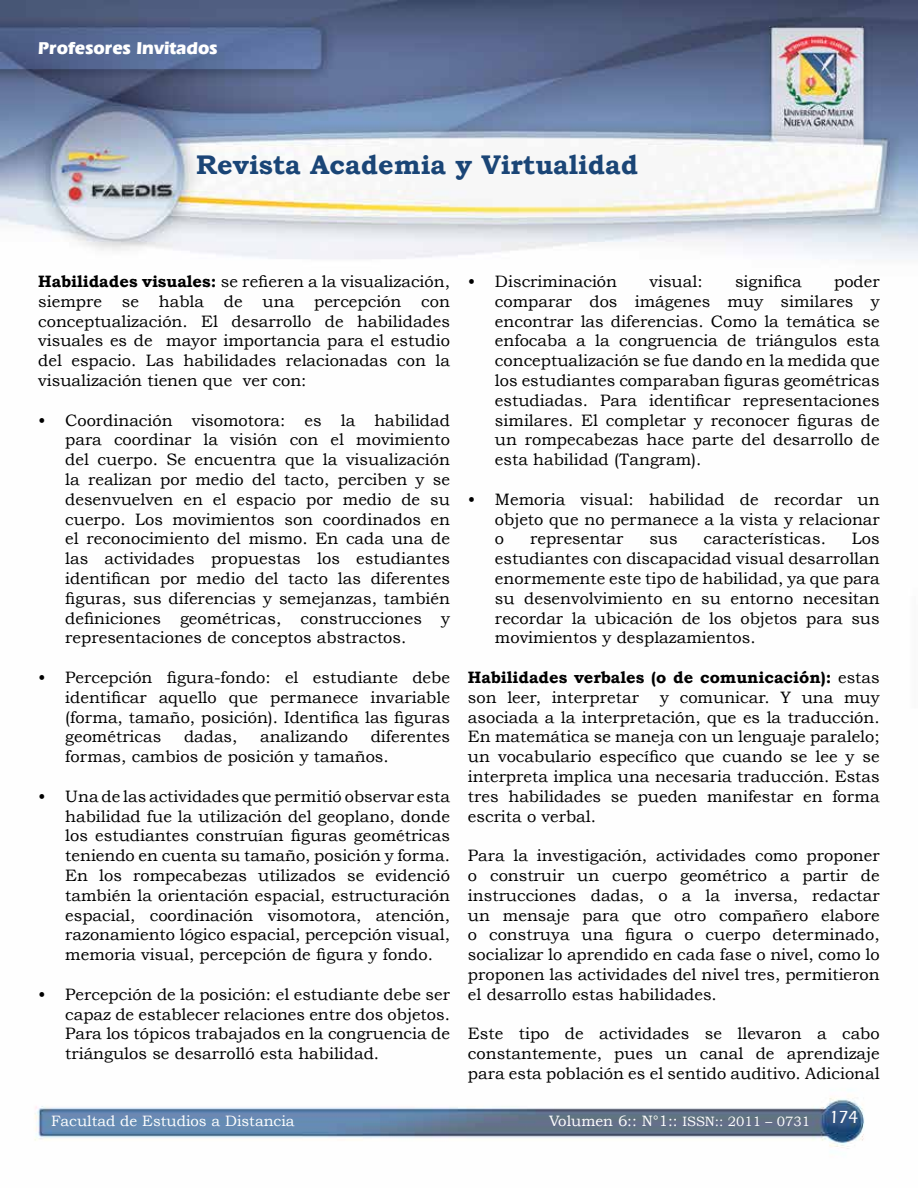
<style>
.page{position:relative;width:918px;height:1188px;background:#fff}
.page>*{position:absolute;margin:0;border:0;box-sizing:border-box;transform-origin:0 0}
.t1{font:700 27px "Bookman Old Style";color:#1a4576}
.t2{font:700 18px "Eras IT Cby BT";color:#fff}
.t3{font:500 18px "Eras ITC";color:#fff}
.t4{font:16.5px/19.8px "Bookman Old Style";color:#000;text-align:justify}
.t5{font:700 16.5px/19.8px "Bookman Old Style";color:#000}
.t6{font:15px "Bookman Old Style";color:#fff}
.s1{font-weight:700}
.s2{font-weight:400}
.s3{font-size:13.5px}
</style>
<div class="page">
<img style="left:0;top:0;width:918px;height:1149px">
<p class="t2" style="left:38px;top:37px;width:181px">Profesores Invitados</p>
<h1 class="t1" style="left:196px;top:149px;width:443px">Revista Academia y Virtualidad</h1>
<p class="t4" style="left:38px;top:271px;width:413px"><span class="s1">Habilidades visuales:</span> se refieren a la visualización, siempre se habla de una percepción con conceptualización. El desarrollo de habilidades visuales es de mayor importancia para el estudio del espacio. Las habilidades relacionadas con la visualización tienen que ver con:</p>
<p class="t4" style="left:65px;top:410px;width:386px;text-indent:-27px">• Coordinación visomotora: es la habilidad para coordinar la visión con el movimiento del cuerpo. Se encuentra que la visualización la realizan por medio del tacto, perciben y se desenvuelven en el espacio por medio de su cuerpo. Los movimientos son coordinados en el reconocimiento del mismo. En cada una de las actividades propuestas los estudiantes identifican por medio del tacto las diferentes figuras, sus diferencias y semejanzas, también definiciones geométricas, construcciones y representaciones de conceptos abstractos.</p>
<p class="t4" style="left:65px;top:667px;width:386px;text-indent:-27px">• Percepción figura-fondo: el estudiante debe identificar aquello que permanece invariable (forma, tamaño, posición). Identifica las figuras geométricas</p>
<p class="t4" style="left:65px;top:727px;width:386px;text-indent:305px">diferentes formas, cambios de posición y tamaños.</p>
<p class="t4" style="left:65px;top:786px;width:386px;text-indent:-27px">• Una de las actividades que permitió observar esta habilidad fue la utilización del geoplano, donde los estudiantes construían figuras geométricas teniendo en cuenta su tamaño, posición y forma.<br>En los rompecabezas utilizados se evidenció también la orientación espacial, estructuración espacial, coordinación visomotora, atención, razonamiento lógico espacial, percepción visual, memoria visual, percepción de figura y fondo.</p>
<p class="t4" style="left:65px;top:984px;width:386px;text-indent:-27px">• Percepción de la posición: el estudiante debe ser capaz de establecer relaciones entre dos objetos.<br>Para los tópicos trabajados en la congruencia de triángulos se desarrolló esta habilidad.</p>
<p class="t4" style="left:184px;top:727px;width:55px">dadas,</p>
<p class="t4" style="left:260px;top:727px;width:89px">analizando</p>
<p class="t4" style="left:468px;top:271px;width:151px">• Discriminación</p>
<p class="t4" style="left:650px;top:271px;width:55px">visual:</p>
<p class="t4" style="left:735px;top:271px;width:68px">significa</p>
<p class="t4" style="left:495px;top:271px;width:386px;text-indent:339px">poder comparar dos imágenes muy similares y encontrar las diferencias. Como la temática se enfocaba a la congruencia de triángulos esta conceptualización se fue dando en la medida que los estudiantes comparaban figuras geométricas estudiadas. Para identificar representaciones similares. El completar y reconocer figuras de un rompecabezas hace parte del desarrollo de esta habilidad (Tangram).</p>
<p class="t4" style="left:495px;top:489px;width:386px;text-indent:-27px">• Memoria visual: habilidad de recordar un objeto que no permanece a la vista y relacionar o</p>
<p class="t4" style="left:530px;top:529px;width:95px">representar</p>
<p class="t4" style="left:649px;top:529px;width:30px">sus</p>
<p class="t4" style="left:704px;top:529px;width:124px">características.</p>
<p class="t4" style="left:495px;top:529px;width:386px;text-indent:357px">Los estudiantes con discapacidad visual desarrollan enormemente este tipo de habilidad, ya que para su desenvolvimiento en su entorno necesitan recordar la ubicación de los objetos para sus movimientos y desplazamientos.</p>
<p class="t5" style="left:468px;top:667px;width:413px">Habilidades verbales (o de comunicación): <span class="s2">estas son leer, interpretar</span></p>
<p class="t4" style="left:468px;top:687px;width:413px;text-indent:192px">y comunicar. Y una muy asociada a la interpretación, que es la traducción.<br>En matemática se maneja con un lenguaje paralelo; un vocabulario específico que cuando se lee y se interpreta implica una necesaria traducción. Estas tres habilidades se pueden manifestar en forma escrita o verbal.</p>
<p class="t4" style="left:468px;top:846px;width:413px">Para la investigación, actividades como proponer o construir un cuerpo geométrico a partir de instrucciones dadas, o a la inversa, redactar un mensaje para que otro compañero elabore o construya una figura o cuerpo determinado, socializar lo aprendido en cada fase o nivel, como lo proponen las actividades del nivel tres, permitieron el desarrollo estas habilidades.</p>
<p class="t4" style="left:468px;top:1024px;width:413px">Este tipo de actividades se llevaron a cabo constantemente, pues un canal de aprendizaje para esta población es el sentido auditivo. Adicional</p>
<p class="t6" style="left:51px;top:1113px;width:245px">Facultad de Estudios a Distancia</p>
<p class="t6" style="left:549px;top:1113px;width:263px">Volumen 6:: N°1:: <span class="s3">ISSN:: 2011 – 0731</span></p>
<p class="t3" style="left:829px;top:1107px;width:31px">174</p>
</div>
